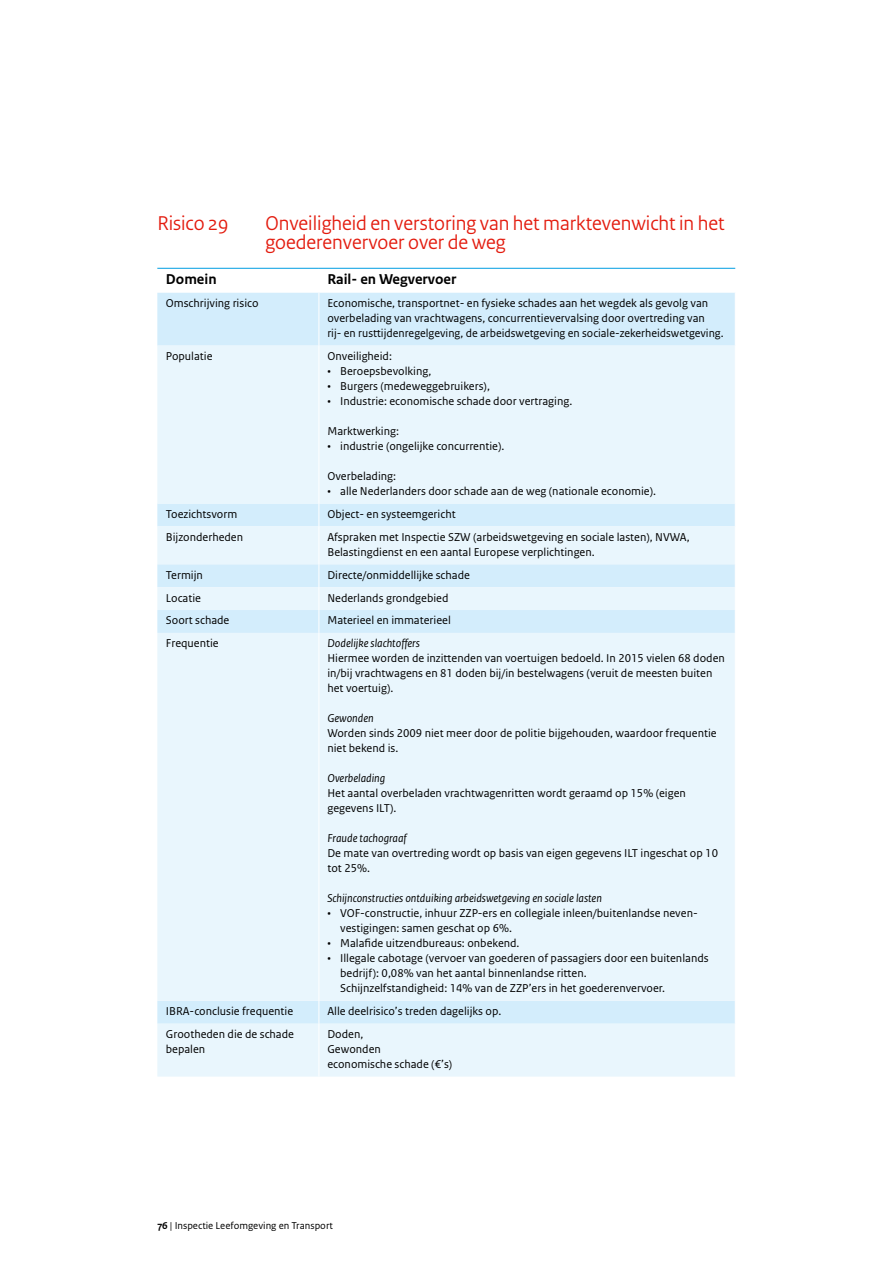
<style>
.page{position:relative;width:893px;height:1263px;background:#fff}
.page>*{position:absolute;margin:0;border:0;box-sizing:border-box;transform-origin:0 0}
.Kop_niveau_2{font:21px/19.2px "Rijksoverheid Sans Heading";color:#e31b0e}
._30_RO_Tabel_Kop{font:700 15px "Rijksoverheid Sans Text";color:#000}
._32_RO_Tabel_Broodte{font:12px/15px "Rijksoverheid Sans Text";color:#000}
._32_RO_Tabel_Broodte-2{font:italic 12px "Rijksoverheid Sans Text";color:#000}
.t1{font:10.5px "Rijksoverheid Sans Text";color:#000}
.s1{font-weight:700}
</style>
<div class="page">
<div style="left:157px;top:293px;width:578px;height:53px;background:#d3edfc"></div>
<svg style="left:157px;top:346px;width:578px;height:730px;fill:#e9f6fd"></svg>
<hr style="left:319px;top:293px;width:1px;height:53px;background:#fff">
<hr style="left:319px;top:346px;width:1px;height:157px;background:#fff">
<svg style="left:319px;top:503px;width:1px;height:23px"></svg>
<hr style="left:319px;top:526px;width:1px;height:38px;background:#fff">
<svg style="left:319px;top:564px;width:1px;height:69px"></svg>
<hr style="left:319px;top:633px;width:1px;height:368px;background:#fff">
<svg style="left:319px;top:1001px;width:1px;height:23px"></svg>
<hr style="left:319px;top:1024px;width:1px;height:52px;background:#fff">
<hr style="left:157px;top:268px;width:162px;height:1px;background:#009de2">
<hr style="left:319px;top:268px;width:416px;height:1px;background:#009de2">
<p class="Kop_niveau_2" style="left:157px;top:213px;width:73px">Risico 29</p>
<p class="Kop_niveau_2" style="left:265px;top:213px;width:461px">Onveiligheid en verstoring van het marktevenwicht in het goederenvervoer over de weg</p>
<p class="_30_RO_Tabel_Kop" style="left:166px;top:271px;width:52px">Domein</p>
<p class="_30_RO_Tabel_Kop" style="left:327px;top:271px;width:130px">Rail- en Wegvervoer</p>
<p class="_32_RO_Tabel_Broodte" style="left:166px;top:296px;width:94px">Omschrijving risico</p>
<p class="_32_RO_Tabel_Broodte" style="left:327px;top:296px;width:398px">Economische, transportnet- en fysieke schades aan het wegdek als gevolg van overbelading van vrachtwagens, concurrentievervalsing door overtreding van<br>rij- en rusttijdenregelgeving, de arbeidswetgeving en sociale-zekerheidswetgeving.</p>
<p class="_32_RO_Tabel_Broodte" style="left:166px;top:349px;width:48px">Populatie</p>
<p class="_32_RO_Tabel_Broodte" style="left:327px;top:349px;width:66px">Onveiligheid:</p>
<p class="_32_RO_Tabel_Broodte" style="left:327px;top:364px;width:105px">• Beroepsbevolking,</p>
<p class="_32_RO_Tabel_Broodte" style="left:327px;top:379px;width:164px">• Burgers (medeweggebruikers),</p>
<p class="_32_RO_Tabel_Broodte" style="left:327px;top:394px;width:246px">• Industrie: economische schade door vertraging.</p>
<p class="_32_RO_Tabel_Broodte" style="left:327px;top:424px;width:73px">Marktwerking:</p>
<p class="_32_RO_Tabel_Broodte" style="left:327px;top:439px;width:179px">• industrie (ongelijke concurrentie).</p>
<p class="_32_RO_Tabel_Broodte" style="left:327px;top:469px;width:70px">Overbelading:</p>
<p class="_32_RO_Tabel_Broodte" style="left:327px;top:484px;width:330px">• alle Nederlanders door schade aan de weg (nationale economie).</p>
<p class="_32_RO_Tabel_Broodte" style="left:166px;top:507px;width:73px">Toezichtsvorm</p>
<p class="_32_RO_Tabel_Broodte" style="left:327px;top:507px;width:130px">Object- en systeemgericht</p>
<p class="_32_RO_Tabel_Broodte" style="left:166px;top:529px;width:79px">Bijzonderheden</p>
<p class="_32_RO_Tabel_Broodte" style="left:327px;top:529px;width:364px">Afspraken met Inspectie SZW (arbeidswetgeving en sociale lasten), NVWA,<br>Belastingdienst en een aantal Europese verplichtingen.</p>
<p class="_32_RO_Tabel_Broodte" style="left:166px;top:567px;width:39px">Termijn</p>
<p class="_32_RO_Tabel_Broodte" style="left:327px;top:567px;width:144px">Directe/onmiddellijke schade</p>
<p class="_32_RO_Tabel_Broodte" style="left:166px;top:590px;width:37px">Locatie</p>
<p class="_32_RO_Tabel_Broodte" style="left:327px;top:590px;width:123px">Nederlands grondgebied</p>
<p class="_32_RO_Tabel_Broodte" style="left:166px;top:613px;width:65px">Soort schade</p>
<p class="_32_RO_Tabel_Broodte" style="left:327px;top:613px;width:125px">Materieel en immaterieel</p>
<p class="_32_RO_Tabel_Broodte" style="left:166px;top:636px;width:54px">Frequentie</p>
<p class="_32_RO_Tabel_Broodte-2" style="left:327px;top:637px;width:94px">Dodelijke slachtoffers</p>
<p class="_32_RO_Tabel_Broodte" style="left:327px;top:651px;width:399px">Hiermee worden de inzittenden van voertuigen bedoeld. In 2015 vielen 68 doden in/bij vrachtwagens en 81 doden bij/in bestelwagens (veruit de meesten buiten het voertuig).</p>
<p class="_32_RO_Tabel_Broodte-2" style="left:327px;top:712px;width:48px">Gewonden</p>
<p class="_32_RO_Tabel_Broodte" style="left:327px;top:726px;width:391px">Worden sinds 2009 niet meer door de politie bijgehouden, waardoor frequentie niet bekend is.</p>
<p class="_32_RO_Tabel_Broodte-2" style="left:327px;top:772px;width:59px">Overbelading</p>
<p class="_32_RO_Tabel_Broodte" style="left:327px;top:786px;width:360px">Het aantal overbeladen vrachtwagenritten wordt geraamd op 15% (eigen gegevens ILT).</p>
<p class="_32_RO_Tabel_Broodte-2" style="left:327px;top:832px;width:81px">Fraude tachograaf</p>
<p class="_32_RO_Tabel_Broodte" style="left:327px;top:846px;width:392px">De mate van overtreding wordt op basis van eigen gegevens ILT ingeschat op 10 tot 25%.</p>
<p class="_32_RO_Tabel_Broodte-2" style="left:327px;top:892px;width:276px">Schijnconstructies ontduiking arbeidswetgeving en sociale lasten</p>
<p class="_32_RO_Tabel_Broodte" style="left:340px;top:906px;width:357px;text-indent:-13px">• VOF-constructie, inhuur ZZP-ers en collegiale inleen/buitenlandse neven&shy;vestigingen: samen geschat op 6%.</p>
<p class="_32_RO_Tabel_Broodte" style="left:327px;top:936px;width:194px">• Malafide uitzendbureaus: onbekend.</p>
<p class="_32_RO_Tabel_Broodte" style="left:340px;top:951px;width:370px;text-indent:-13px">• Illegale cabotage (vervoer van goederen of passagiers door een buitenlands bedrijf): 0,08% van het aantal binnenlandse ritten.<br>Schijnzelfstandigheid: 14% van de ZZP’ers in het goederenvervoer.</p>
<p class="_32_RO_Tabel_Broodte" style="left:166px;top:1004px;width:129px">IBRA-conclusie frequentie</p>
<p class="_32_RO_Tabel_Broodte" style="left:327px;top:1004px;width:176px">Alle deelrisico’s treden dagelijks op.</p>
<p class="_32_RO_Tabel_Broodte" style="left:166px;top:1027px;width:130px">Grootheden die de schade bepalen</p>
<p class="_32_RO_Tabel_Broodte" style="left:327px;top:1027px;width:37px">Doden,</p>
<p class="_32_RO_Tabel_Broodte" style="left:327px;top:1042px;width:55px">Gewonden</p>
<p class="_32_RO_Tabel_Broodte" style="left:327px;top:1057px;width:126px">economische schade (€’s)</p>
<p class="t1" style="left:157px;top:1219px;width:177px"><span class="s1">76</span> | Inspectie Leefomgeving en Transport</p>
</div>
